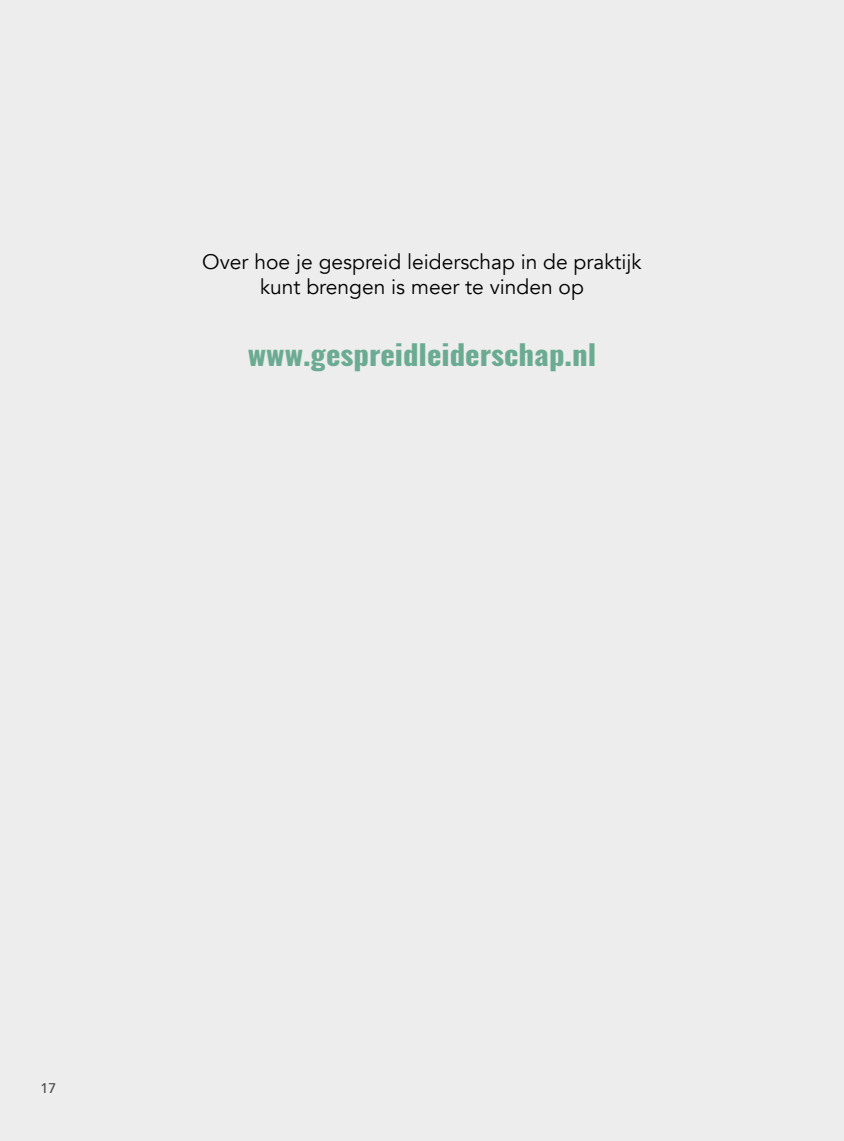
<style>
.page{position:relative;width:844px;height:1141px;background:#fff}
.page>*{position:absolute;margin:0;border:0;box-sizing:border-box;transform-origin:0 0}
.t1{font:700 28px "Oswald";color:#6bab93;scale:1.1 1}
.t2{font:21px/24.5px "Avenir";color:#000;text-align:center}
.t3{font:500 14px "Avenir";color:#4a4a49}
</style>
<div class="page">
<div style="left:0;top:0;width:843px;height:1141px;background:#ededed"></div>
<p class="t2" style="left:202px;top:250px;width:441px">Over hoe je gespreid leiderschap in de praktijk kunt brengen is meer te vinden op</p>
<h1 class="t1" style="left:248px;top:335px;width:318px">www.gespreidleiderschap.nl</h1>
<p class="t3" style="left:41px;top:1076px;width:17px">17</p>
</div>
